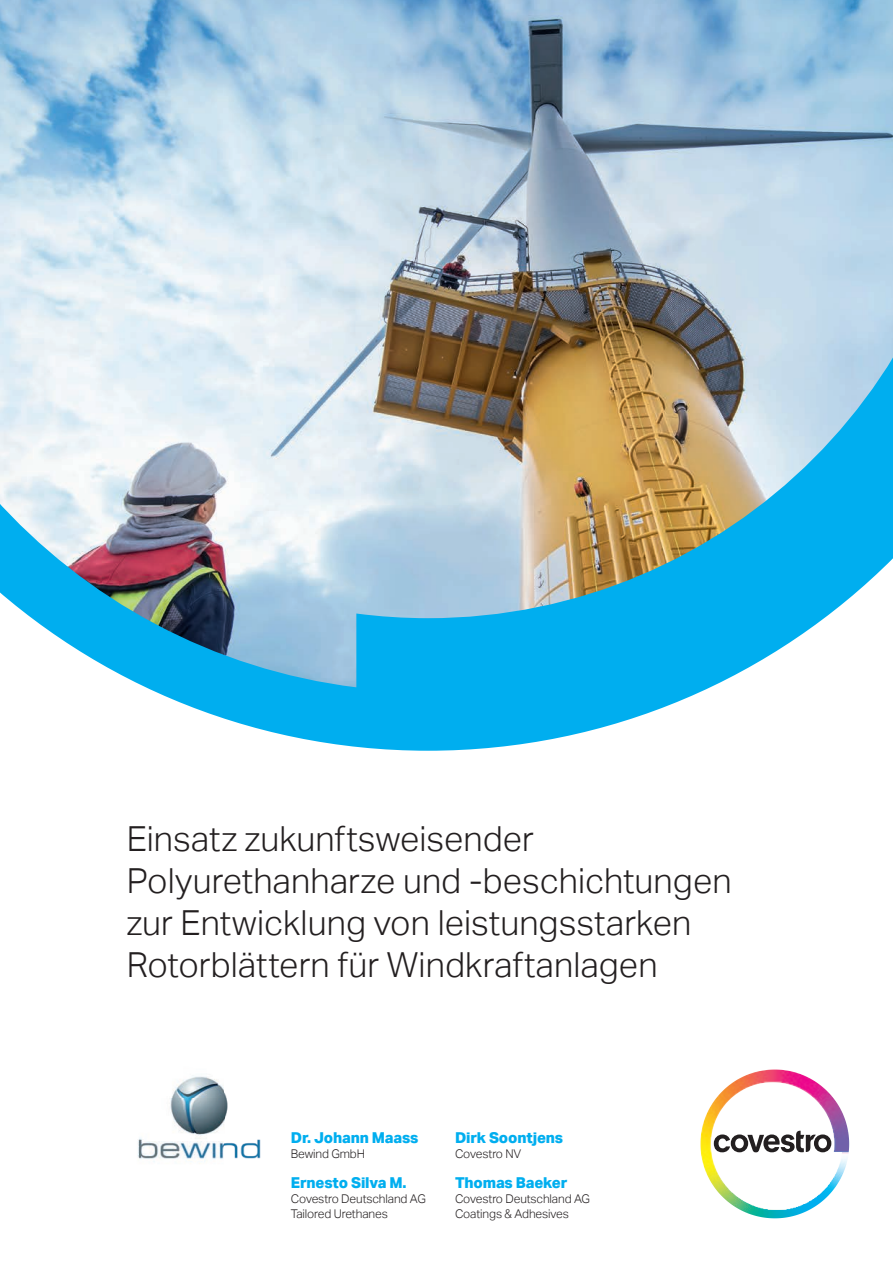
<style>
.page{position:relative;width:893px;height:1263px;background:#fff}
.page>*{position:absolute;margin:0;border:0;box-sizing:border-box;transform-origin:0 0}
.t1{font:300 34.5px/42px "Aktiv Grotesk";color:#231f20}
.t2{font:800 15px "Aktiv Grotesk";letter-spacing:-.01em;color:#00aeef}
.t3{font:300 12px/15px "Aktiv Grotesk";letter-spacing:-.01em;color:#231f20}
</style>
<div class="page">
<svg style="left:774px;top:1131px;width:57px;height:21px"></svg>
<img style="left:700px;top:1069px;width:74px;height:83px">
<img style="left:137px;top:1075px;width:124px;height:89px">
<img style="left:0;top:0;width:893px;height:751px">
<p class="t1" style="left:127px;top:818px;width:606px">Einsatz zukunftsweisender Polyurethanharze und -beschichtungen zur Entwicklung von leistungsstarken Rotorblättern für Windkraftanlagen</p>
<p class="t2" style="left:291px;top:1128px;width:129px">Dr. Johann Maass</p>
<p class="t3" style="left:291px;top:1146px;width:76px">Bewind GmbH</p>
<p class="t2" style="left:291px;top:1173px;width:117px">Ernesto Silva M.</p>
<p class="t3" style="left:291px;top:1191px;width:137px">Covestro Deutschland AG<br>Tailored Urethanes</p>
<p class="t2" style="left:455px;top:1128px;width:110px">Dirk Soontjens</p>
<p class="t3" style="left:455px;top:1146px;width:68px">Covestro NV</p>
<p class="t2" style="left:455px;top:1173px;width:114px">Thomas Baeker</p>
<p class="t3" style="left:455px;top:1191px;width:137px">Covestro Deutschland AG<br>Coatings &amp; Adhesives</p>
</div>
